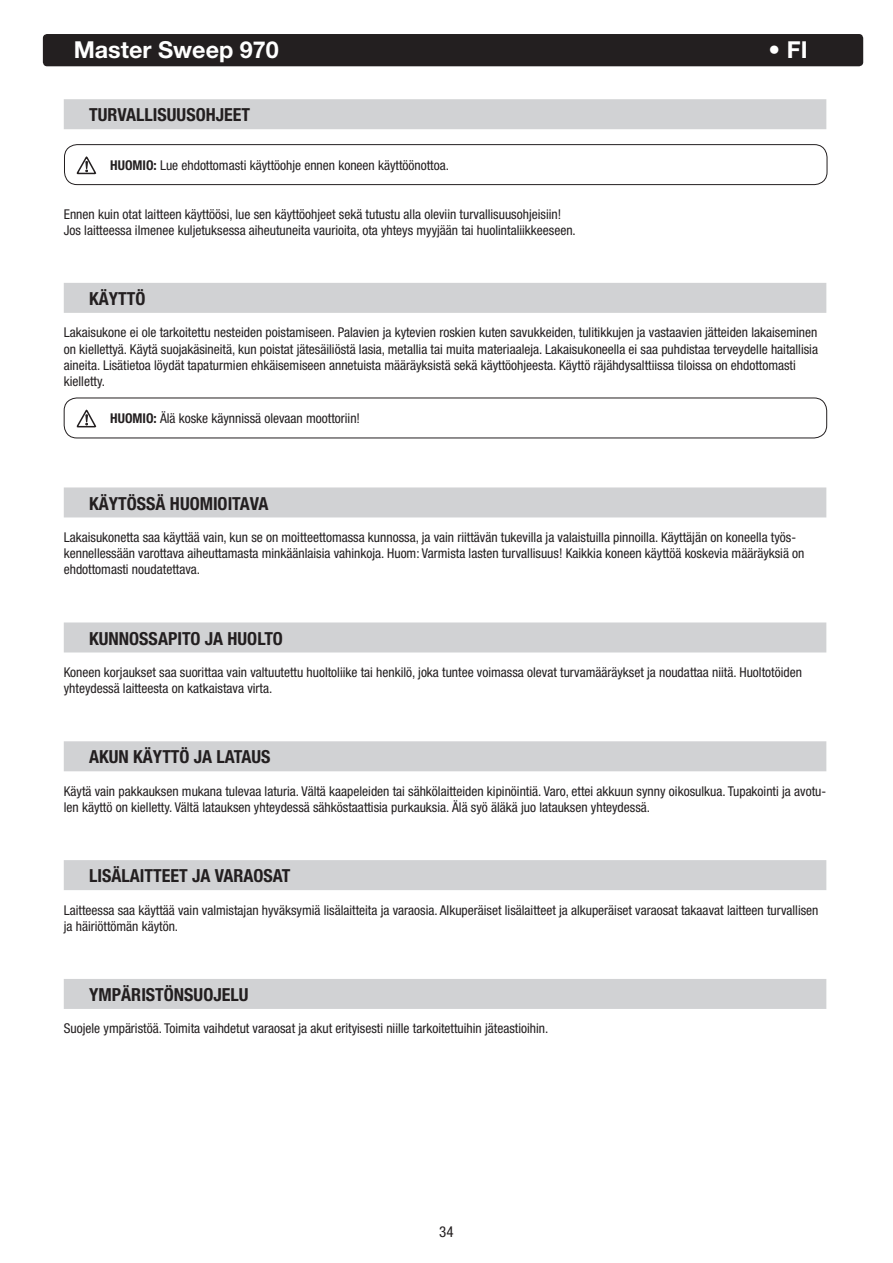
<style>
.page{position:relative;width:893px;height:1263px;background:#fff}
.page>*{position:absolute;margin:0;border:0;box-sizing:border-box;transform-origin:0 0}
.t1{font:700 23.4px "Helvetica Neue";color:#fff}
.t2{font:700 condensed 18px "Helvetica Neue";color:#231f20}
.t3{font:condensed 15px "Helvetica Neue";color:#231f20}
.t4{font:condensed 13.5px/16.2px "Helvetica Neue";color:#231f20}
.s1{font-weight:700}
</style>
<div class="page">
<div style="left:43px;top:34px;width:820px;height:32px;background:#231f20;border-radius:4px"></div>
<div style="left:64px;top:99px;width:762px;height:30px;background:#d1d2d4"></div>
<div style="left:64px;top:283px;width:762px;height:30px;background:#d1d2d4"></div>
<div style="left:64px;top:487px;width:762px;height:30px;background:#d1d2d4"></div>
<div style="left:64px;top:622px;width:762px;height:30px;background:#d1d2d4"></div>
<div style="left:64px;top:741px;width:762px;height:30px;background:#d1d2d4"></div>
<div style="left:64px;top:860px;width:762px;height:30px;background:#d1d2d4"></div>
<div style="left:64px;top:979px;width:762px;height:30px;background:#d1d2d4"></div>
<svg style="left:76px;top:156px;width:20px;height:19px"></svg>
<svg style="left:76px;top:409px;width:20px;height:19px"></svg>
<div style="left:64px;top:144px;width:763px;height:41px;border:1px solid #231f20;border-radius:13px"></div>
<div style="left:64px;top:398px;width:763px;height:40px;border:1px solid #231f20;border-radius:13px"></div>
<h1 class="t1" style="left:74px;top:36px;width:207px">Master Sweep 970</h1>
<h1 class="t1" style="left:769px;top:36px;width:40px">• FI</h1>
<h2 class="t2" style="left:89px;top:104px;width:162px">TURVALLISUUSOHJEET</h2>
<p class="t4" style="left:110px;top:157px;width:340px"><span class="s1">HUOMIO:</span> Lue ehdottomasti käyttöohje ennen koneen käyttöönottoa.</p>
<p class="t4" style="left:64px;top:206px;width:514px">Ennen kuin otat laitteen käyttöösi, lue sen käyttöohjeet sekä tutustu alla oleviin turvallisuusohjeisiin!<br>Jos laitteessa ilmenee kuljetuksessa aiheutuneita vaurioita, ota yhteys myyjään tai huolintaliikkeeseen.</p>
<h2 class="t2" style="left:89px;top:288px;width:58px">KÄYTTÖ</h2>
<p class="t4" style="left:64px;top:324px;width:756px">Lakaisukone ei ole tarkoitettu nesteiden poistamiseen. Palavien ja kytevien roskien kuten savukkeiden, tulitikkujen ja vastaavien jätteiden lakaiseminen on kiellettyä. Käytä suojakäsineitä, kun poistat jätesäiliöstä lasia, metallia tai muita materiaaleja. Lakaisukoneella ei saa puhdistaa terveydelle haitallisia aineita. Lisätietoa löydät tapaturmien ehkäisemiseen annetuista määräyksistä sekä käyttöohjeesta. Käyttö räjähdysalttiissa tiloissa on ehdottomasti kielletty.</p>
<p class="t4" style="left:110px;top:410px;width:251px"><span class="s1">HUOMIO:</span> Älä koske käynnissä olevaan moottoriin!</p>
<h2 class="t2" style="left:89px;top:492px;width:181px">KÄYTÖSSÄ HUOMIOITAVA</h2>
<p class="t4" style="left:64px;top:529px;width:742px">Lakaisukonetta saa käyttää vain, kun se on moitteettomassa kunnossa, ja vain riittävän tukevilla ja valaistuilla pinnoilla. Käyttäjän on koneella työs&shy;kennellessään varottava aiheuttamasta minkäänlaisia vahinkoja. Huom: Varmista lasten turvallisuus! Kaikkia koneen käyttöä koskevia määräyksiä on ehdottomasti noudatettava.</p>
<h2 class="t2" style="left:89px;top:627px;width:195px">KUNNOSSAPITO JA HUOLTO</h2>
<p class="t4" style="left:64px;top:664px;width:740px">Koneen korjaukset saa suorittaa vain valtuutettu huoltoliike tai henkilö, joka tuntee voimassa olevat turvamääräykset ja noudattaa niitä. Huoltotöiden yhteydessä laitteesta on katkaistava virta.</p>
<h2 class="t2" style="left:89px;top:746px;width:183px">AKUN KÄYTTÖ JA LATAUS</h2>
<p class="t4" style="left:64px;top:783px;width:764px">Käytä vain pakkauksen mukana tulevaa laturia. Vältä kaapeleiden tai sähkölaitteiden kipinöintiä. Varo, ettei akkuun synny oikosulkua. Tupakointi ja avotu&shy;len käyttö on kielletty. Vältä latauksen yhteydessä sähköstaattisia purkauksia. Älä syö äläkä juo latauksen yhteydessä.</p>
<h2 class="t2" style="left:89px;top:865px;width:203px">LISÄLAITTEET JA VARAOSAT</h2>
<p class="t4" style="left:64px;top:902px;width:756px">Laitteessa saa käyttää vain valmistajan hyväksymiä lisälaitteita ja varaosia. Alkuperäiset lisälaitteet ja alkuperäiset varaosat takaavat laitteen turvallisen ja häiriöttömän käytön.</p>
<h2 class="t2" style="left:89px;top:984px;width:161px">YMPÄRISTÖNSUOJELU</h2>
<p class="t4" style="left:64px;top:1020px;width:486px">Suojele ympäristöä. Toimita vaihdetut varaosat ja akut erityisesti niille tarkoitettuihin jäteastioihin.</p>
<p class="t3" style="left:439px;top:1222px;width:16px">34</p>
</div>
